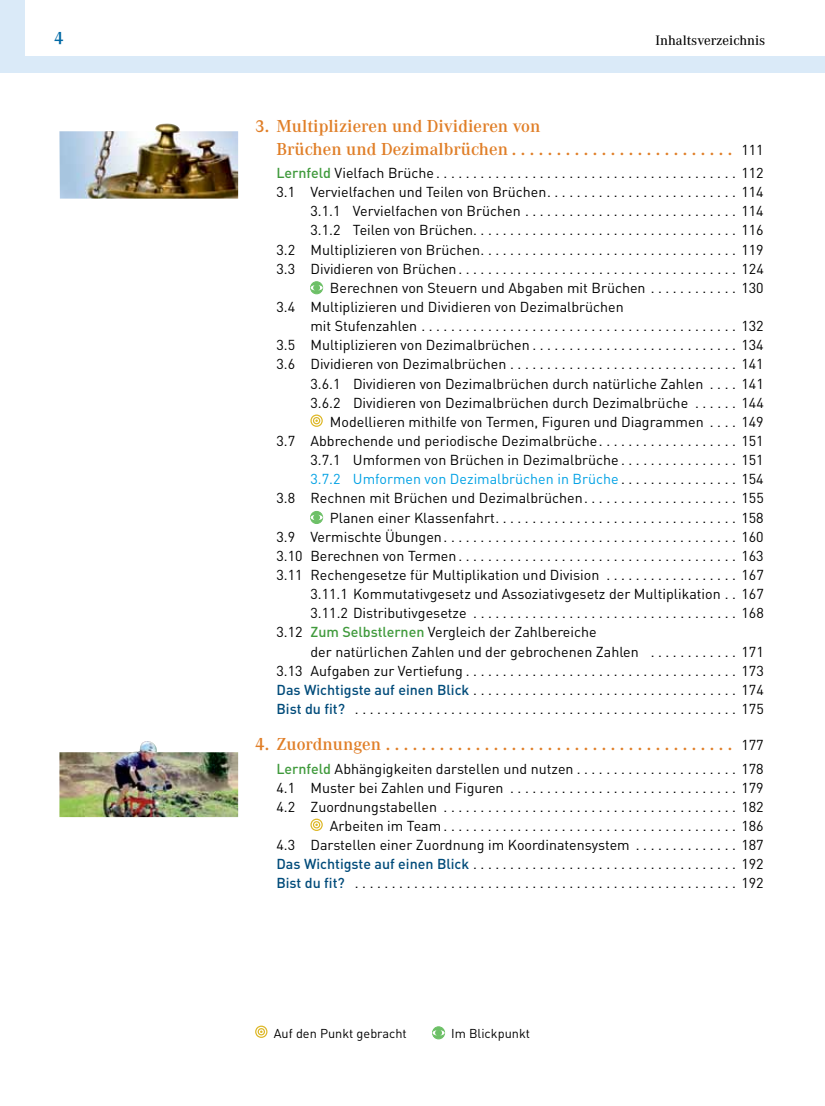
<style>
.page{position:relative;width:825px;height:1106px;background:#fff}
.page>*{position:absolute;margin:0;border:0;box-sizing:border-box;transform-origin:0 0}
.t1{font:18px/22.2px "Corporate ATOT Dem";color:#e07e27;text-align:center}
.t2{font:18px "Corporate ATOT Dem";color:#0069a5}
.t3{font:14.25px/19.2px "DINOT";color:#000;text-align:right}
.t4{font:14.25px "DINOT";color:#00a1e4}
.t5{font:500 14.25px "Corporate ATOT";color:#000}
.t6{font:12.75px "DINOT";color:#000}
.s1{font-weight:500;color:#409a3c}
.s2{color:#000}
.s3{font-weight:500;color:#004b7a}
</style>
<div class="page">
<div style="left:0;top:0;width:825px;height:72px;background:#daeaf8"></div>
<div style="left:26px;top:0;width:799px;height:55px;background:#fff"></div>
<div style="left:311px;top:282px;width:12px;height:12px;background:#6dc067;border-radius:50%"></div>
<div style="left:310px;top:281px;width:13px;height:13px;border:1px solid #6dc067;border-radius:50%"></div>
<svg style="left:311px;top:285px;width:12px;height:5px"></svg>
<svg style="left:314px;top:285px;width:6px;height:6px"></svg>
<svg style="left:310px;top:414px;width:13px;height:13px"></svg>
<div style="left:311px;top:511px;width:12px;height:12px;background:#6dc067;border-radius:50%"></div>
<div style="left:310px;top:511px;width:13px;height:12px;border:1px solid #6dc067;border-radius:50%"></div>
<svg style="left:311px;top:514px;width:12px;height:6px"></svg>
<svg style="left:314px;top:514px;width:6px;height:6px"></svg>
<svg style="left:310px;top:818px;width:13px;height:13px"></svg>
<img style="left:59px;top:123px;width:179px;height:76px">
<img style="left:59px;top:741px;width:179px;height:76px">
<svg style="left:255px;top:1025px;width:12px;height:12px"></svg>
<svg style="left:432px;top:1026px;width:13px;height:12px"></svg>
<div style="left:432px;top:1026px;width:13px;height:13px;border:1px solid #6dc067;border-radius:50%"></div>
<svg style="left:432px;top:1030px;width:13px;height:5px"></svg>
<div style="left:435px;top:1029px;width:7px;height:6px;border:1px solid #6dc067;border-radius:50%"></div>
<p class="t2" style="left:54px;top:28px;width:11px">4</p>
<p class="t5" style="left:655px;top:32px;width:111px">Inhaltsverzeichnis</p>
<p class="t1" style="left:255px;top:116px;width:287px">3. Multiplizieren und Dividieren von<br>Brüchen und Dezimalbrüchen .........................</p>
<p class="t3" style="left:276px;top:137px;width:489px;line-height:23.4px">111<br><span class="s1">Lernfeld</span> Vielfach Brüche . . . . . . . . . . . . . . . . . . . . . . . . . . . . . . . . . . . . . . . . 112</p>
<p class="t3" style="left:276px;top:182px;width:489px">3. 1 Vervielfachen und Teilen von Brüchen . . . . . . . . . . . . . . . . . . . . . . . . . 114</p>
<p class="t3" style="left:310px;top:201px;width:455px">3. 1. 1 Vervielfachen von Brüchen . . . . . . . . . . . . . . . . . . . . . . . . . . . . 114</p>
<p class="t3" style="left:310px;top:220px;width:455px">3. 1.2 Teilen von Brüchen . . . . . . . . . . . . . . . . . . . . . . . . . . . . . . . . . . . 116</p>
<p class="t3" style="left:276px;top:239px;width:489px">3.2 Multiplizieren von Brüchen . . . . . . . . . . . . . . . . . . . . . . . . . . . . . . . . . . 119</p>
<p class="t3" style="left:276px;top:258px;width:489px">3.3 Dividieren von Brüchen . . . . . . . . . . . . . . . . . . . . . . . . . . . . . . . . . . . . . 124</p>
<p class="t3" style="left:330px;top:277px;width:435px">Berechnen von Steuern und Abgaben mit Brüchen . . . . . . . . . . . 130</p>
<p class="t3" style="left:276px;top:297px;width:349px">3.4 Multiplizieren und Dividieren von Dezimalbrüchen</p>
<p class="t3" style="left:310px;top:316px;width:455px">mit Stufenzahlen . . . . . . . . . . . . . . . . . . . . . . . . . . . . . . . . . . . . . . . . . . 132</p>
<p class="t3" style="left:276px;top:335px;width:489px">3.5 Multiplizieren von Dezimalbrüchen . . . . . . . . . . . . . . . . . . . . . . . . . . . 134</p>
<p class="t3" style="left:276px;top:354px;width:489px">3.6 Dividieren von Dezimalbrüchen . . . . . . . . . . . . . . . . . . . . . . . . . . . . . . 141</p>
<p class="t3" style="left:310px;top:373px;width:455px">3.6. 1 Dividieren von Dezimalbrüchen durch natürliche Zahlen . . . 141</p>
<p class="t3" style="left:310px;top:392px;width:455px">3.6.2 Dividieren von Dezimalbrüchen durch Dezimalbrüche . . . . . 144</p>
<p class="t3" style="left:330px;top:411px;width:435px">Modellieren mithilfe von Termen, Figuren und Diagrammen . . . 149</p>
<p class="t3" style="left:276px;top:430px;width:489px">3.7 Abbrechende und periodische Dezimalbrüche . . . . . . . . . . . . . . . . . . 151</p>
<p class="t3" style="left:310px;top:450px;width:455px">3.7. 1 Umformen von Brüchen in Dezimalbrüche . . . . . . . . . . . . . . . 151</p>
<p class="t4" style="left:310px;top:469px;width:455px">3.7.2 Umformen von Dezimalbrüchen in Brüche <span class="s2">. . . . . . . . . . . . . . . 154</span></p>
<p class="t3" style="left:276px;top:488px;width:489px">3.8 Rechnen mit Brüchen und Dezimalbrüchen . . . . . . . . . . . . . . . . . . . . 155</p>
<p class="t3" style="left:330px;top:507px;width:435px">Planen einer Klassenfahrt . . . . . . . . . . . . . . . . . . . . . . . . . . . . . . . . 158</p>
<p class="t3" style="left:276px;top:526px;width:489px">3.9 Vermischte Übungen . . . . . . . . . . . . . . . . . . . . . . . . . . . . . . . . . . . . . . . 160</p>
<p class="t3" style="left:276px;top:545px;width:489px">3. 10 Berechnen von Termen . . . . . . . . . . . . . . . . . . . . . . . . . . . . . . . . . . . . . 163</p>
<p class="t3" style="left:276px;top:564px;width:489px">3. 11 Rechengesetze für Multiplikation und Division . . . . . . . . . . . . . . . . . 167</p>
<p class="t3" style="left:310px;top:584px;width:455px">3. 11. 1 Kommutativgesetz und Assoziativgesetz der Multiplikation . 167</p>
<p class="t3" style="left:310px;top:603px;width:455px">3. 11.2 Distributivgesetze . . . . . . . . . . . . . . . . . . . . . . . . . . . . . . . . . . . 168</p>
<p class="t3" style="left:310px;top:622px;width:455px;text-align:left;text-indent:-34px">3. 12 <span class="s1">Zum Selbstlernen</span> Vergleich der Zahlbereiche<br>der natürlichen Zahlen und der gebrochenen Zahlen . . . . . . . . . . . 171</p>
<p class="t3" style="left:276px;top:660px;width:489px;text-align:justify">3. 13 Aufgaben zur Vertiefung . . . . . . . . . . . . . . . . . . . . . . . . . . . . . . . . . . . . 173<br><span class="s3">Das Wichtigste auf einen Blick</span> . . . . . . . . . . . . . . . . . . . . . . . . . . . . . . . . . . . 174<br><span class="s3">Bist du fit?</span> . . . . . . . . . . . . . . . . . . . . . . . . . . . . . . . . . . . . . . . . . . . . . . . . . . . 175</p>
<p class="t1" style="left:255px;top:733px;width:132px">4. Zuordnungen ........................................</p>
<p class="t3" style="left:276px;top:732px;width:489px;line-height:23.4px">177<br><span class="s1">Lernfeld</span> Abhängigkeiten darstellen und nutzen . . . . . . . . . . . . . . . . . . . . . 178</p>
<p class="t3" style="left:276px;top:777px;width:489px">4. 1 Muster bei Zahlen und Figuren . . . . . . . . . . . . . . . . . . . . . . . . . . . . . . 179<br>4.2 Zuordnungstabellen . . . . . . . . . . . . . . . . . . . . . . . . . . . . . . . . . . . . . . . 182<br>Arbeiten im Team . . . . . . . . . . . . . . . . . . . . . . . . . . . . . . . . . . . . . . . 186<br>4.3 Darstellen einer Zuordnung im Koordinatensystem . . . . . . . . . . . . . 187<br><span class="s3">Das Wichtigste auf einen Blick</span> . . . . . . . . . . . . . . . . . . . . . . . . . . . . . . . . . . . 192<br><span class="s3">Bist du fit?</span> . . . . . . . . . . . . . . . . . . . . . . . . . . . . . . . . . . . . . . . . . . . . . . . . . . . 192</p>
<p class="t6" style="left:274px;top:1024px;width:135px">Auf den Punkt gebracht</p>
<p class="t6" style="left:451px;top:1024px;width:80px">Im Blickpunkt</p>
</div>
